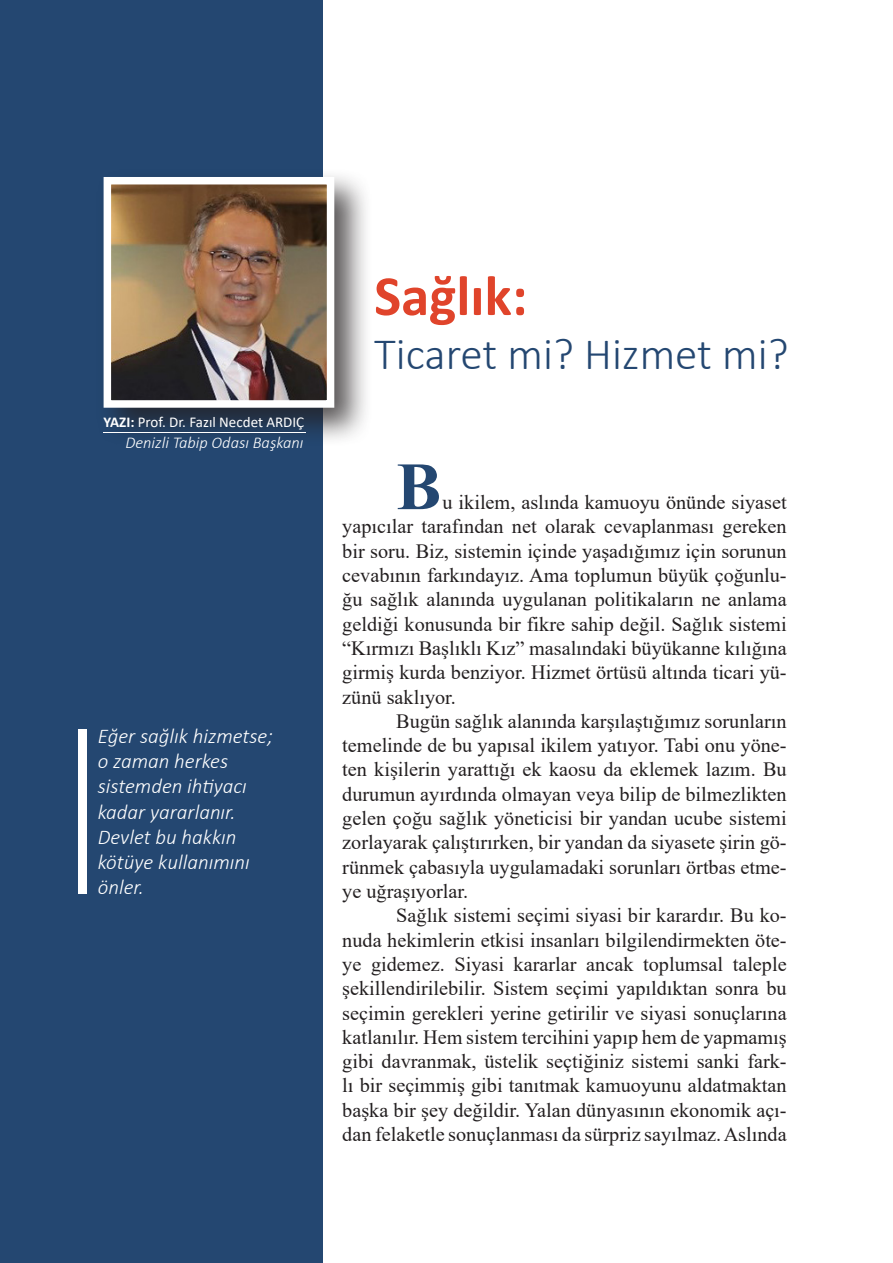
<style>
.page{position:relative;width:893px;height:1263px;background:#fff}
.page>*{position:absolute;margin:0;border:0;box-sizing:border-box;transform-origin:0 0}
.t1{font:700 67.5px "Times New Roman";color:#244771}
.t2{font:700 57px "Calibri";color:#e0442b}
.t3{font:300 45px "Calibri";color:#244771}
.t4{font:italic 300 21px/25.2px "Calibri";color:#fff}
.t5{font:20.25px/24.3px "Times New Roman";color:#231f20;text-align:justify}
.t6{font:italic 300 16.5px "Calibri";color:#fff}
.t7{font:15px "Calibri";color:#fff}
.s1{font-weight:700}
</style>
<div class="page">
<div style="left:0;top:1px;width:322px;height:1262px;background:#244771"></div>
<div style="left:95px;top:168px;width:278px;height:279px;background:#231f20;opacity:.75"></div>
<img style="left:113px;top:186px;width:212px;height:213px">
<div style="left:104px;top:177px;width:230px;height:231px;border:8px solid #fff"></div>
<div style="left:78px;top:729px;width:9px;height:164px;background:#fff"></div>
<hr style="left:104px;top:432px;width:202px;height:1px;background:#fff">
<p class="t7" style="left:104px;top:411px;width:202px"><span class="s1">YAZI:</span> Prof. Dr. Fazıl Necdet ARDIÇ</p>
<p class="t6" style="left:125px;top:432px;width:179px">Denizli Tabip Odası Başkanı</p>
<p class="t4" style="left:98px;top:723px;width:177px">Eğer sağlık hizmetse;</p>
<p class="t4" style="left:98px;top:748px;width:132px">o zaman herkes</p>
<p class="t4" style="left:98px;top:773px;width:151px">sistemden ihtiyacı</p>
<p class="t4" style="left:98px;top:799px;width:139px">kadar yararlanır.</p>
<p class="t4" style="left:98px;top:824px;width:140px">Devlet bu hakkın</p>
<p class="t4" style="left:98px;top:849px;width:153px">kötüye kullanımını önler.</p>
<p class="t2" style="left:374px;top:256px;width:155px">Sağlık:</p>
<p class="t3" style="left:374px;top:326px;width:416px">Ticaret mi? Hizmet mi?</p>
<p class="t1" style="left:396px;top:438px;width:47px">B</p>
<p class="t5" style="left:342px;top:490px;width:446px;text-indent:100px">u ikilem, aslında kamuoyu önünde siyaset yapıcılar tarafından net olarak cevaplanması gereken bir soru. Biz, sistemin içinde yaşadığımız için sorunun cevabının farkındayız. Ama toplumun büyük çoğunlu&shy;ğu sağlık alanında uygulanan politikaların ne anlama geldiği konusunda bir fikre sahip değil. Sağlık sistemi “Kırmızı Başlıklı Kız” masalındaki büyükanne kılığına girmiş kurda benziyor. Hizmet örtüsü altında ticari yü&shy;zünü saklıyor.</p>
<p class="t5" style="left:342px;top:708px;width:446px;text-indent:54px">Bugün sağlık alanında karşılaştığımız sorunların temelinde de bu yapısal ikilem yatıyor. Tabi onu yöne&shy;ten kişilerin yarattığı ek kaosu da eklemek lazım. Bu durumun ayırdında olmayan veya bilip de bilmezlikten gelen çoğu sağlık yöneticisi bir yandan ucube sistemi zorlayarak çalıştırırken, bir yandan da siyasete şirin gö&shy;rünmek çabasıyla uygulamadaki sorunları örtbas etme&shy;ye uğraşıyorlar.</p>
<p class="t5" style="left:342px;top:903px;width:446px;text-indent:54px">Sağlık sistemi seçimi siyasi bir karardır. Bu ko&shy;nuda hekimlerin etkisi insanları bilgilendirmekten öte&shy;ye gidemez. Siyasi kararlar ancak toplumsal taleple şekillendirilebilir. Sistem seçimi yapıldıktan sonra bu seçimin gerekleri yerine getirilir ve siyasi sonuçlarına katlanılır. Hem sistem tercihini yapıp hem de yapmamış gibi davranmak, üstelik seçtiğiniz sistemi sanki fark&shy;lı bir seçimmiş gibi tanıtmak kamuoyunu aldatmaktan başka bir şey değildir. Yalan dünyasının ekonomik açı&shy;dan felaketle sonuçlanması da sürpriz sayılmaz.Aslında</p>
</div>
